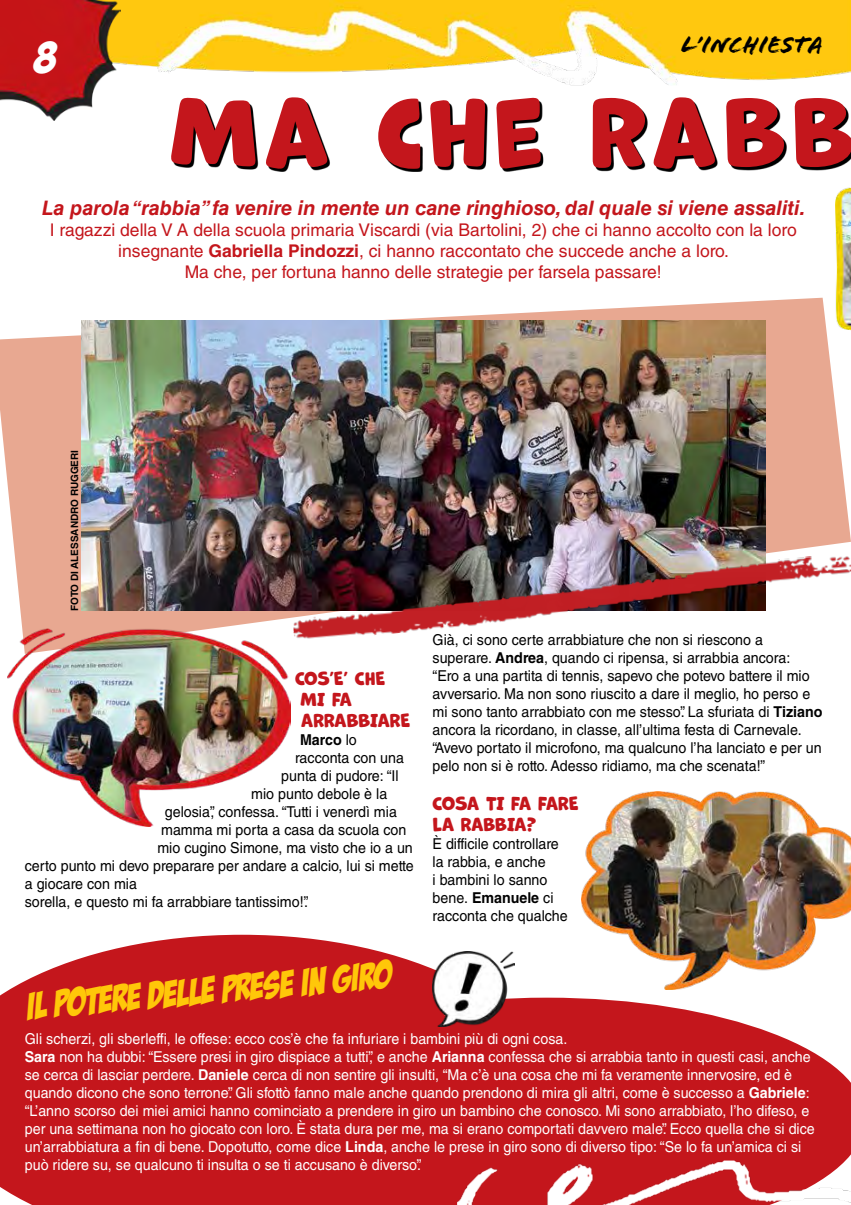
<style>
.page{position:relative;width:851px;height:1205px;background:#fff}
.page>*{position:absolute;margin:0;border:0;box-sizing:border-box;transform-origin:0 0}
.t1{font:90px "Marvin Round";letter-spacing:.06em;color:#c4161c}
.t2{font:42.5px "Bada Boom BB";color:#fff}
.t3{font:37.5px "Bada Boom BB";color:#ffc709}
.t4{font:25px "Flood Std";color:#000}
.t5{font:italic 700 20px "Helvetica LT Std";color:#c4161c}
.t6{font:17.5px/21px "Helvetica LT Std";color:#c4161c;text-align:center}
.t7{font:17.5px/21px "Marvin Round";color:#c4161c;scale:.95 1}
.t8{font:15px/18px "Helvetica LT Std";color:#fff;scale:.95 1}
.t9{font:15px/18px "Helvetica LT Std";color:#000;scale:.95 1}
.t10{font:700 15px "Helvetica LT Std";color:#000;scale:.95 1}
.t11{font:700 10px "Helvetica LT Std";color:#000}
.s1{font-weight:700}
.s2{font-weight:400}
</style>
<div class="page">
<img style="left:120px;top:0;width:731px;height:85px">
<svg style="left:0;top:298px;width:850px;height:330px;fill:#e8a891"></svg>
<img style="left:0;top:0;width:120px;height:120px">
<svg style="left:173px;top:100px;width:677px;height:71px"></svg>
<img style="left:81px;top:320px;width:684px;height:291px">
<img style="left:835px;top:188px;width:15px;height:178px">
<img style="left:7px;top:628px;width:284px;height:198px">
<img style="left:581px;top:791px;width:269px;height:198px">
<svg style="left:0;top:935px;width:515px;height:270px;background:#ca2e34"></svg>
<div style="left:229px;top:997px;width:621px;height:208px;background:#c4161c"></div>
<img style="left:432px;top:951px;width:82px;height:75px">
<img style="left:457px;top:1160px;width:393px;height:45px">
<img style="left:291px;top:552px;width:559px;height:87px">
<h2 class="t2" style="left:35px;top:35px;width:23px">8</h2>
<h3 class="t4" style="left:680px;top:30px;width:143px">L’INCHIESTA</h3>
<h1 class="t1" style="left:168px;top:82px;width:687px">MA CHE RABB</h1>
<h3 class="t5" style="left:42px;top:195px;width:764px">La parola “rabbia” fa venire in mente un cane ringhioso, dal quale si viene assaliti.</h3>
<p class="t6" style="left:50px;top:219px;width:748px">I ragazzi della V A della scuola primaria Viscardi (via Bartolini, 2) che ci hanno accolto con la loro insegnante <span class="s1">Gabriella Pindozzi</span>, ci hanno raccontato che succede anche a loro.<br>Ma che, per fortuna hanno delle strategie per farsela passare!</p>
<p class="t11" style="left:68px;top:611px;width:162px;rotate:-90deg">FOTO DI ALESSANDRO RUGGERI</p>
<p class="t7" style="left:295px;top:668px;width:123px">COS’E’ CHE<br>MI FA<br>ARRABBIARE</p>
<p class="t10" style="left:300px;top:730px;width:61px">Marco <span class="s2">lo</span></p>
<p class="t9" style="left:295px;top:748px;width:116px">racconta con una</p>
<p class="t9" style="left:281px;top:766px;width:125px">punta di pudore: “Il</p>
<p class="t9" style="left:251px;top:784px;width:145px">mio punto debole è la</p>
<p class="t9" style="left:165px;top:802px;width:246px">gelosia”, confessa. “Tutti i venerdì mia</p>
<p class="t9" style="left:161px;top:820px;width:260px">mamma mi porta a casa da scuola con</p>
<p class="t9" style="left:157px;top:838px;width:270px">mio cugino Simone, ma visto che io a un</p>
<p class="t9" style="left:25px;top:856px;width:411px">certo punto mi devo preparare per andare a calcio, lui si mette</p>
<p class="t9" style="left:25px;top:874px;width:120px">a giocare con mia</p>
<p class="t9" style="left:25px;top:892px;width:300px">sorella, e questo mi fa arrabbiare tantissimo!”.</p>
<p class="t9" style="left:432px;top:631px;width:412px">Già, ci sono certe arrabbiature che non si riescono a superare. <span class="s1">Andrea</span>, quando ci ripensa, si arrabbia ancora:<br>“Ero a una partita di tennis, sapevo che potevo battere il mio avversario. Ma non sono riuscito a dare il meglio, ho perso e mi sono tanto arrabbiato con me stesso”. La sfuriata di <span class="s1">Tiziano </span>ancora la ricordano, in classe, all’ultima festa di Carnevale. “Avevo portato il microfono, ma qualcuno l’ha lanciato e per un pelo non si è rotto. Adesso ridiamo, ma che scenata!”</p>
<p class="t7" style="left:432px;top:793px;width:155px">COSA TI FA FARE<br>LA RABBIA?</p>
<p class="t9" style="left:432px;top:835px;width:144px">È difficile controllare la rabbia, e anche<br>i bambini lo sanno bene. <span class="s1">Emanuele</span> ci racconta che qualche</p>
<h3 class="t3" style="left:25px;top:987px;width:368px;rotate:-5deg">Il potere delle prese in giro</h3>
<p class="t8" style="left:25px;top:1030px;width:833px">Gli scherzi, gli sberleffi, le offese: ecco cos’è che fa infuriare i bambini più di ogni cosa.<br><span class="s1">Sara</span> non ha dubbi: “Essere presi in giro dispiace a tutti”, e anche <span class="s1">Arianna</span> confessa che si arrabbia tanto in questi casi, anche se cerca di lasciar perdere. <span class="s1">Daniele</span> cerca di non sentire gli insulti, “Ma c’è una cosa che mi fa veramente innervosire, ed è quando dicono che sono terrone”. Gli sfottò fanno male anche quando prendono di mira gli altri, come è successo a <span class="s1">Gabriele</span>: “L’anno scorso dei miei amici hanno cominciato a prendere in giro un bambino che conosco. Mi sono arrabbiato, l’ho difeso, e per una settimana non ho giocato con loro. È stata dura per me, ma si erano comportati davvero male”. Ecco quella che si dice un’arrabbiatura a fin di bene. Dopotutto, come dice <span class="s1">Linda</span>, anche le prese in giro sono di diverso tipo: “Se lo fa un’amica ci si può ridere su, se qualcuno ti insulta o se ti accusano è diverso”.</p>
</div>
